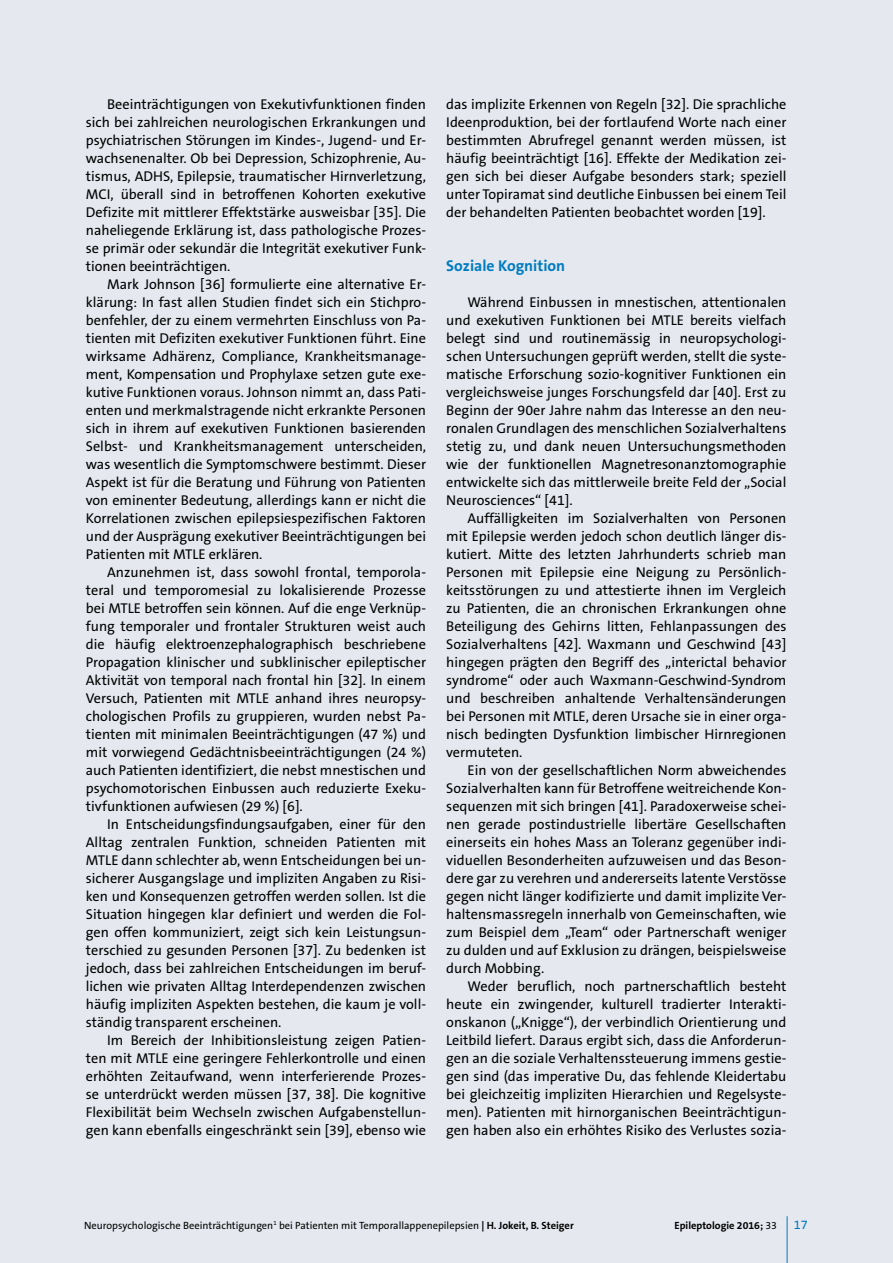
<style>
.page{position:relative;width:893px;height:1263px;background:#e5e9ef}
.page>*{position:absolute;margin:0;border:0;box-sizing:border-box;transform-origin:0 0}
.t1{font:700 15.75px "The Sans B W7";color:#007bc2}
.t2{font:14.25px/18px "The Sans B W5 Plain";color:#000;text-align:justify}
.t3{font:12.75px "The Sans B W5 Plain";color:#007bc2}
.t4{font:10.5px "The Sans B W5 Plain";color:#000}
.t5{font:700 10.5px "The Sans B W7";color:#000}
.s1{font-family:"The Sans B W7";font-weight:700}
.s2{font-family:"The Sans B W5 Plain";font-weight:400}
</style>
<div class="page">
<hr style="left:787px;top:1216px;width:1px;height:47px;background:#007bc2">
<p class="t2" style="left:86px;top:96px;width:342px;text-indent:21px">Beeinträchtigungen von Exekutivfunktionen finden sich bei zahlreichen neurologischen Erkrankungen und psychiatrischen Störungen im Kindes-, Jugend- und Er&shy;wachsenenalter. Ob bei Depression, Schizophrenie, Au&shy;tismus, ADHS, Epilepsie, traumatischer Hirnverletzung, MCI, überall sind in betroffenen Kohorten exekutive Defizite mit mittlerer Effektstärke ausweisbar [35]. Die naheliegende Erklärung ist, dass pathologische Prozes&shy;se primär oder sekundär die Integrität exekutiver Funk&shy;tionen beeinträchtigen.</p>
<p class="t2" style="left:86px;top:276px;width:342px;text-indent:21px">Mark Johnson [36] formulierte eine alternative Er&shy;klärung: In fast allen Studien findet sich ein Stichpro&shy;benfehler, der zu einem vermehrten Einschluss von Pa&shy;tienten mit Defiziten exekutiver Funktionen führt. Eine wirksame Adhärenz, Compliance, Krankheitsmanage&shy;ment, Kompensation und Prophylaxe setzen gute exe&shy;kutive Funktionen voraus. Johnson nimmt an, dass Pati&shy;enten und merkmalstragende nicht erkrankte Personen sich in ihrem auf exekutiven Funktionen basierenden Selbst- und Krankheitsmanagement unterscheiden, was wesentlich die Symptomschwere bestimmt. Dieser Aspekt ist für die Beratung und Führung von Patienten von eminenter Bedeutung, allerdings kann er nicht die Korrelationen zwischen epilepsiespezifischen Faktoren und der Ausprägung exekutiver Beeinträchtigungen bei Patienten mit MTLE erklären.</p>
<p class="t2" style="left:86px;top:563px;width:342px;text-indent:21px">Anzunehmen ist, dass sowohl frontal, temporola&shy;teral und temporomesial zu lokalisierende Prozesse bei MTLE betroffen sein können. Auf die enge Verknüp&shy;fung temporaler und frontaler Strukturen weist auch die häufig elektroenzephalographisch beschriebene Propagation klinischer und subklinischer epileptischer Aktivität von temporal nach frontal hin [32]. In einem Versuch, Patienten mit MTLE anhand ihres neuropsy&shy;chologischen Profils zu gruppieren, wurden nebst Pa&shy;tienten mit minimalen Beeinträchtigungen (47 %) und mit vorwiegend Gedächtnisbeeinträchtigungen (24 %) auch Patienten identifiziert, die nebst mnestischen und psychomotorischen Einbussen auch reduzierte Exeku&shy;tivfunktionen aufwiesen (29 %) [6].</p>
<p class="t2" style="left:86px;top:815px;width:342px;text-indent:21px">In Entscheidungsfindungsaufgaben, einer für den Alltag zentralen Funktion, schneiden Patienten mit MTLE dann schlechter ab, wenn Entscheidungen bei un&shy;sicherer Ausgangslage und impliziten Angaben zu Risi&shy;ken und Konsequenzen getroffen werden sollen. Ist die Situation hingegen klar definiert und werden die Fol&shy;gen offen kommuniziert, zeigt sich kein Leistungsun&shy;terschied zu gesunden Personen [37]. Zu bedenken ist jedoch, dass bei zahlreichen Entscheidungen im beruf&shy;lichen wie privaten Alltag Interdependenzen zwischen häufig impliziten Aspekten bestehen, die kaum je voll&shy;ständig transparent erscheinen.</p>
<p class="t2" style="left:86px;top:1031px;width:342px;text-indent:21px">Im Bereich der Inhibitionsleistung zeigen Patien&shy;ten mit MTLE eine geringere Fehlerkontrolle und einen erhöhten Zeitaufwand, wenn interferierende Prozes&shy;se unterdrückt werden müssen [37, 38]. Die kognitive Flexibilität beim Wechseln zwischen Aufgabenstellun&shy;gen kann ebenfalls eingeschränkt sein [39], ebenso wie</p>
<p class="t2" style="left:446px;top:95px;width:342px">das implizite Erkennen von Regeln [32]. Die sprachliche Ideenproduktion, bei der fortlaufend Worte nach einer bestimmten Abrufregel genannt werden müssen, ist häufig beeinträchtigt [16]. Effekte der Medikation zei&shy;gen sich bei dieser Aufgabe besonders stark; speziell unter Topiramat sind deutliche Einbussen bei einem Teil der behandelten Patienten beobachtet worden [19].</p>
<p class="t1" style="left:446px;top:256px;width:120px">Soziale Kognition</p>
<p class="t2" style="left:446px;top:294px;width:342px;text-indent:21px">Während Einbussen in mnestischen, attentionalen und exekutiven Funktionen bei MTLE bereits vielfach belegt sind und routinemässig in neuropsychologi&shy;schen Untersuchungen geprüft werden, stellt die syste&shy;matische Erforschung sozio-kognitiver Funktionen ein vergleichsweise junges Forschungsfeld dar [40]. Erst zu Beginn der 90er Jahre nahm das Interesse an den neu&shy;ronalen Grundlagen des menschlichen Sozialverhaltens stetig zu, und dank neuen Untersuchungsmethoden wie der funktionellen Magnetresonanztomographie entwickelte sich das mittlerweile breite Feld der „Social Neurosciences“ [41].</p>
<p class="t2" style="left:446px;top:510px;width:342px;text-indent:21px">Auffälligkeiten im Sozialverhalten von Personen mit Epilepsie werden jedoch schon deutlich länger dis&shy;kutiert. Mitte des letzten Jahrhunderts schrieb man Personen mit Epilepsie eine Neigung zu Persönlich&shy;keitsstörungen zu und attestierte ihnen im Vergleich zu Patienten, die an chronischen Erkrankungen ohne Beteiligung des Gehirns litten, Fehlanpassungen des Sozialverhaltens [42]. Waxmann und Geschwind [43] hingegen prägten den Begriff des „interictal behavior syndrome“ oder auch Waxmann-Geschwind-Syndrom und beschreiben anhaltende Verhaltensänderungen bei Personen mit MTLE, deren Ursache sie in einer orga&shy;nisch bedingten Dysfunktion limbischer Hirnregionen vermuteten.</p>
<p class="t2" style="left:446px;top:761px;width:342px;text-indent:21px">Ein von der gesellschaftlichen Norm abweichendes Sozialverhalten kann für Betroffene weitreichende Kon&shy;sequenzen mit sich bringen [41]. Paradoxerweise schei&shy;nen gerade postindustrielle libertäre Gesellschaften einerseits ein hohes Mass an Toleranz gegenüber indi&shy;viduellen Besonderheiten aufzuweisen und das Beson&shy;dere gar zu verehren und andererseits latente Verstösse gegen nicht länger kodifizierte und damit implizite Ver&shy;haltensmassregeln innerhalb von Gemeinschaften, wie zum Beispiel dem „Team“ oder Partnerschaft weniger zu dulden und auf Exklusion zu drängen, beispielsweise durch Mobbing.</p>
<p class="t2" style="left:446px;top:977px;width:342px;text-indent:21px">Weder beruflich, noch partnerschaftlich besteht heute ein zwingender, kulturell tradierter Interakti&shy;onskanon („Knigge“), der verbindlich Orientierung und Leitbild liefert. Daraus ergibt sich, dass die Anforderun&shy;gen an die soziale Verhaltenssteuerung immens gestie&shy;gen sind (das imperative Du, das fehlende Kleidertabu bei gleichzeitig impliziten Hierarchien und Regelsyste&shy;men). Patienten mit hirnorganischen Beeinträchtigun&shy;gen haben also ein erhöhtes Risiko des Verlustes sozia-</p>
<p class="t4" style="left:84px;top:1219px;width:491px">Neuropsychologische Beeinträchtigungen<sup>1</sup> bei Patienten mit Temporallappenepilepsien <span class="s1">| H. Jokeit, B. Steiger</span></p>
<p class="t5" style="left:674px;top:1218px;width:104px">Epileptologie 2016; <span class="s2">33</span></p>
<p class="t3" style="left:794px;top:1216px;width:16px">17</p>
</div>
